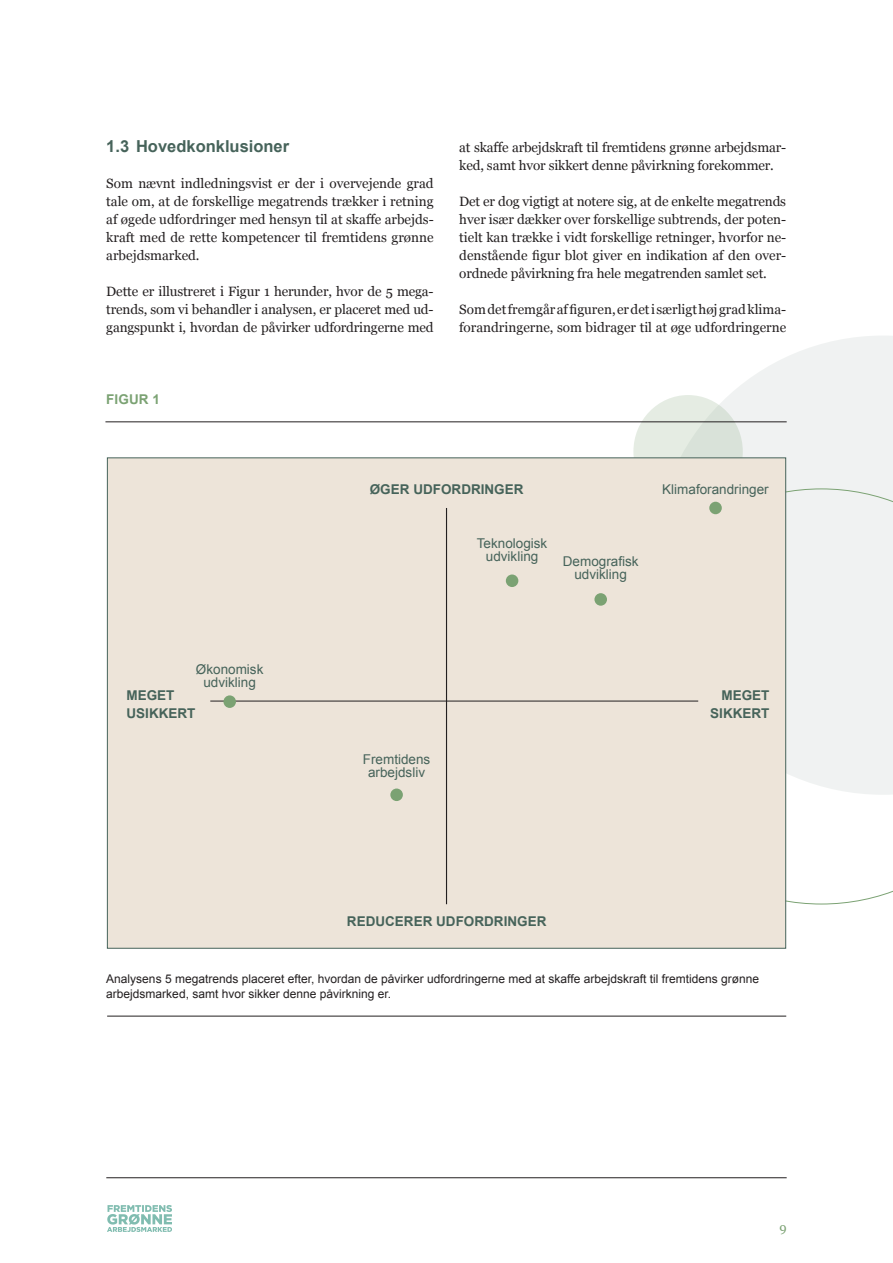
<style>
.page{position:relative;width:893px;height:1263px;background:#fff}
.page>*{position:absolute;margin:0;border:0;box-sizing:border-box;transform-origin:0 0}
.t1{font:700 16.5px "Arial";color:#46635a}
.t2{font:13.5px/18px "Georgia";letter-spacing:-.01em;color:#231f20;text-align:justify}
.t3{font:13.5px/13.5px "Arial";color:#46635a;text-align:center}
.t4{font:700 13.5px/18px "Arial";color:#46635a}
.t5{font:700 13.5px "Arial";letter-spacing:.01em;color:#7ba273}
.t6{font:12.75px "Georgia";color:#7ba273}
.t7{font:12px/15px "Arial";color:#231f20}
</style>
<div class="page">
<hr style="left:106px;top:1177px;width:681px;height:1px;background:#231f20">
<img style="left:107px;top:1205px;width:64px;height:27px">
<svg style="left:680px;top:336px;width:213px;height:153px;fill:#f0f2f2"></svg>
<div style="left:633px;top:395px;width:110px;height:113px;background:#e5ece3;border-radius:50%"></div>
<svg style="left:786px;top:489px;width:107px;height:415px"></svg>
<div style="left:107px;top:458px;width:679px;height:490px;background:#ede4d9;border:1px solid #46635a"></div>
<hr style="left:105px;top:422px;width:682px;height:1px;background:#231f20">
<hr style="left:107px;top:1016px;width:679px;height:1px;background:#231f20">
<hr style="left:210px;top:701px;width:488px;height:1px;background:#231f20">
<hr style="left:446px;top:508px;width:1px;height:396px;background:#231f20">
<div style="left:223px;top:695px;width:13px;height:13px;background:#7ba273;border-radius:50%"></div>
<div style="left:506px;top:574px;width:12px;height:13px;background:#7ba273;border-radius:50%"></div>
<div style="left:594px;top:593px;width:13px;height:13px;background:#7ba273;border-radius:50%"></div>
<div style="left:709px;top:502px;width:13px;height:12px;background:#7ba273;border-radius:50%"></div>
<div style="left:390px;top:788px;width:13px;height:13px;background:#7ba273;border-radius:50%"></div>
<p class="t1" style="left:106px;top:135px;width:184px">1.3 Hovedkonklusioner</p>
<p class="t2" style="left:106px;top:174px;width:329px">Som nævnt indledningsvist er der i overvejende grad tale om, at de forskellige megatrends trækker i retning af øgede udfordringer med hensyn til at skaffe arbejds&shy;kraft med de rette kompetencer til fremtidens grønne arbejdsmarked.</p>
<p class="t2" style="left:106px;top:282px;width:329px">Dette er illustreret i Figur 1 herunder, hvor de 5 mega&shy;trends, som vi behandler i analysen, er placeret med ud&shy;gangspunkt i, hvordan de påvirker udfordringerne med</p>
<p class="t5" style="left:106px;top:390px;width:55px">FIGUR 1</p>
<p class="t2" style="left:459px;top:138px;width:328px">at skaffe arbejdskraft til fremtidens grønne arbejdsmar&shy;ked, samt hvor sikkert denne påvirkning forekommer.</p>
<p class="t2" style="left:459px;top:192px;width:328px">Det er dog vigtigt at notere sig, at de enkelte megatrends hver især dækker over forskellige subtrends, der poten&shy;tielt kan trække i vidt forskellige retninger, hvorfor ne&shy;denstående figur blot giver en indikation af den over&shy;ordnede påvirkning fra hele megatrenden samlet set.</p>
<p class="t2" style="left:459px;top:300px;width:328px">Som det fremgår af figuren, er det i særligt høj grad klima&shy;forandringerne, som bidrager til at øge udfordringerne</p>
<p class="t3" style="left:196px;top:662px;width:69px">Økonomisk udvikling</p>
<p class="t4" style="left:126px;top:687px;width:70px">MEGET<br>USIKKERT</p>
<p class="t4" style="left:370px;top:480px;width:155px">ØGER UDFORDRINGER</p>
<p class="t3" style="left:477px;top:536px;width:72px">Teknologisk udvikling</p>
<p class="t3" style="left:563px;top:554px;width:77px">Demografisk udvikling</p>
<p class="t3" style="left:662px;top:482px;width:108px">Klimaforandringer</p>
<p class="t3" style="left:363px;top:752px;width:69px">Fremtidens arbejdsliv</p>
<p class="t4" style="left:710px;top:687px;width:61px;text-align:right">MEGET<br>SIKKERT</p>
<p class="t4" style="left:347px;top:912px;width:201px">REDUCERER UDFORDRINGER</p>
<p class="t7" style="left:106px;top:971px;width:654px">Analysens 5 megatrends placeret efter, hvordan de påvirker udfordringerne med at skaffe arbejdskraft til fremtidens grønne arbejdsmarked, samt hvor sikker denne påvirkning er.</p>
<p class="t6" style="left:779px;top:1218px;width:9px">9</p>
</div>
